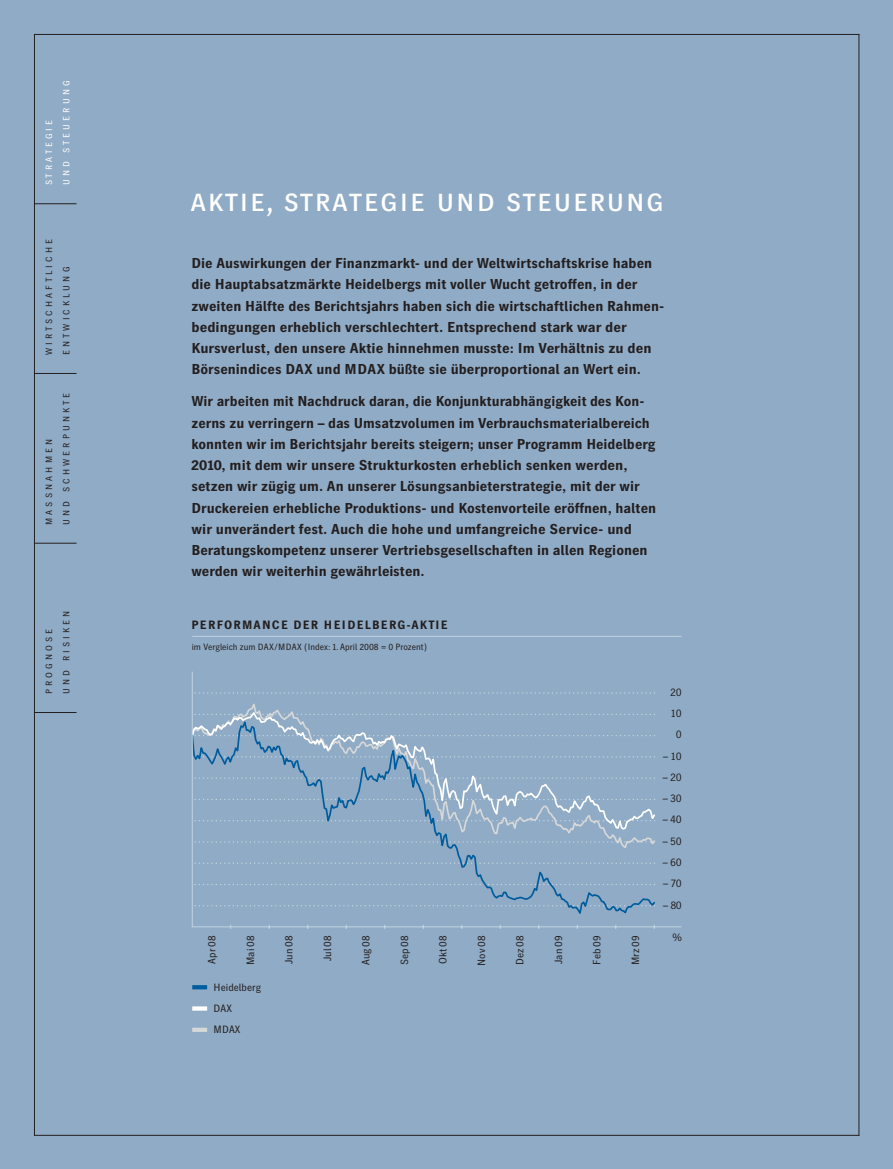
<style>
.page{position:relative;width:893px;height:1169px;background:#fff}
.page>*{position:absolute;margin:0;border:0;box-sizing:border-box;transform-origin:0 0}
.t1{font:33px "Heidelberg Gothic Caps Ml";letter-spacing:.025em;color:#fff}
.t2{font:700 14.25px/21.3px "HD Gothic Prop NM";color:#231f20}
.t3{font:700 12px "HD Gothic Prop NM";letter-spacing:.1em;color:#231f20}
.t4{font:10.5px/21.3px "HD Gothic Prop NM";color:#231f20}
.t5{font:10.5px/21.3px "HD Gothic Tab NM";letter-spacing:.03em;color:#231f20;text-align:center}
.t6{font:9px/17px "HD Gothic Prop NM";letter-spacing:.345em;color:#231f20}
.t7{font:9px "HD Gothic Prop NM";color:#231f20}
.t8{font:9px/17px "HD Gothic Prop NM";letter-spacing:.345em;color:#fff}
</style>
<div class="page">
<div style="left:0;top:0;width:892px;height:1168px;background:#90abc5"></div>
<hr style="left:34px;top:34px;width:825px;height:1px;background:#231f20">
<hr style="left:34px;top:1134px;width:825px;height:1px;background:#231f20">
<hr style="left:34px;top:34px;width:1px;height:1101px;background:#231f20">
<hr style="left:858px;top:34px;width:1px;height:1101px;background:#231f20">
<hr style="left:34px;top:203px;width:43px;height:1px;background:#231f20">
<hr style="left:34px;top:373px;width:43px;height:1px;background:#231f20">
<hr style="left:34px;top:543px;width:43px;height:1px;background:#231f20">
<hr style="left:34px;top:712px;width:43px;height:1px;background:#231f20">
<svg style="left:192px;top:985px;width:15px;height:4px"></svg>
<svg style="left:192px;top:1006px;width:15px;height:4px"></svg>
<svg style="left:192px;top:1027px;width:15px;height:4px"></svg>
<svg style="left:191px;top:636px;width:491px;height:293px"></svg>
<p class="t8" style="left:42px;top:185px;width:106px;rotate:-90deg">STRATEGIE<br>UND STEUERUNG</p>
<p class="t6" style="left:42px;top:355px;width:118px;rotate:-90deg">WIRTSCHAFTLICHE<br>ENTWICKLUNG</p>
<p class="t6" style="left:42px;top:525px;width:134px;rotate:-90deg">MASSNAHMEN<br>UND SCHWERPUNKTE</p>
<p class="t6" style="left:42px;top:694px;width:85px;rotate:-90deg">PROGNOSE<br>UND RISIKEN</p>
<h1 class="t1" style="left:190px;top:180px;width:476px">aktie, strategie und steuerung</h1>
<p class="t2" style="left:191px;top:254px;width:474px">Die Auswirkungen der Finanzmarkt- und der Weltwirtschaftskrise haben die Hauptabsatzmärkte Heidelbergs mit voller Wucht getroffen, in der zweiten Hälfte des Berichtsjahrs haben sich die wirtschaftlichen Rahmen&shy;bedingungen erheblich verschlechtert. Entsprechend stark war der Kursverlust, den unsere Aktie hinnehmen musste: Im Verhältnis zu den Börsenindices DAX und MDAX büßte sie überproportional an Wert ein.</p>
<p class="t2" style="left:191px;top:392px;width:466px">Wir arbeiten mit Nachdruck daran, die Konjunkturabhängigkeit des Kon&shy;zerns zu verringern – das Umsatzvolumen im Verbrauchsmaterialbereich konnten wir im Berichtsjahr bereits steigern; unser Programm Heidelberg 2010, mit dem wir unsere Strukturkosten erheblich senken werden, setzen wir zügig um. An unserer Lösungsanbieterstrategie, mit der wir Druckereien erhebliche Produktions- und Kostenvorteile eröffnen, halten wir unverändert fest. Auch die hohe und umfangreiche Service- und Beratungskompetenz unserer Vertriebsgesellschaften in allen Regionen werden wir weiterhin gewährleisten.</p>
<p class="t3" style="left:191px;top:620px;width:258px">PERFORMANCE DER HEIDELBERG-AKTIE</p>
<p class="t7" style="left:192px;top:644px;width:237px">im Vergleich zum DAX/MDAX (Index: 1. April 2008 = 0 Prozent)</p>
<p class="t4" style="left:202px;top:963px;width:30px;rotate:-90deg">Apr 08</p>
<p class="t4" style="left:241px;top:965px;width:31px;rotate:-90deg">Mai 08</p>
<p class="t4" style="left:279px;top:964px;width:30px;rotate:-90deg">Jun 08</p>
<p class="t4" style="left:318px;top:961px;width:28px;rotate:-90deg">Jul 08</p>
<p class="t4" style="left:356px;top:965px;width:31px;rotate:-90deg">Aug 08</p>
<p class="t4" style="left:395px;top:965px;width:31px;rotate:-90deg">Sep 08</p>
<p class="t4" style="left:433px;top:963px;width:30px;rotate:-90deg">Okt 08</p>
<p class="t4" style="left:472px;top:965px;width:32px;rotate:-90deg">Nov 08</p>
<p class="t4" style="left:510px;top:965px;width:31px;rotate:-90deg">Dez 08</p>
<p class="t4" style="left:549px;top:964px;width:30px;rotate:-90deg">Jan 09</p>
<p class="t4" style="left:587px;top:964px;width:31px;rotate:-90deg">Feb 09</p>
<p class="t4" style="left:626px;top:965px;width:31px;rotate:-90deg">Mrz 09</p>
<p class="t4" style="left:213px;top:977px;width:49px">Heidelberg<br>DAX<br>MDAX</p>
<p class="t5" style="left:670px;top:682px;width:12px">20<br>10<br>0</p>
<p class="t5" style="left:663px;top:746px;width:20px">– 10</p>
<p class="t5" style="left:662px;top:767px;width:20px">– 20</p>
<p class="t5" style="left:662px;top:789px;width:20px">– 30</p>
<p class="t5" style="left:662px;top:810px;width:20px">– 40</p>
<p class="t5" style="left:662px;top:831px;width:20px">– 50</p>
<p class="t5" style="left:662px;top:852px;width:20px">– 60</p>
<p class="t5" style="left:663px;top:874px;width:20px">– 70</p>
<p class="t5" style="left:663px;top:895px;width:20px">– 80</p>
<p class="t4" style="left:672px;top:927px;width:11px">%</p>
</div>
